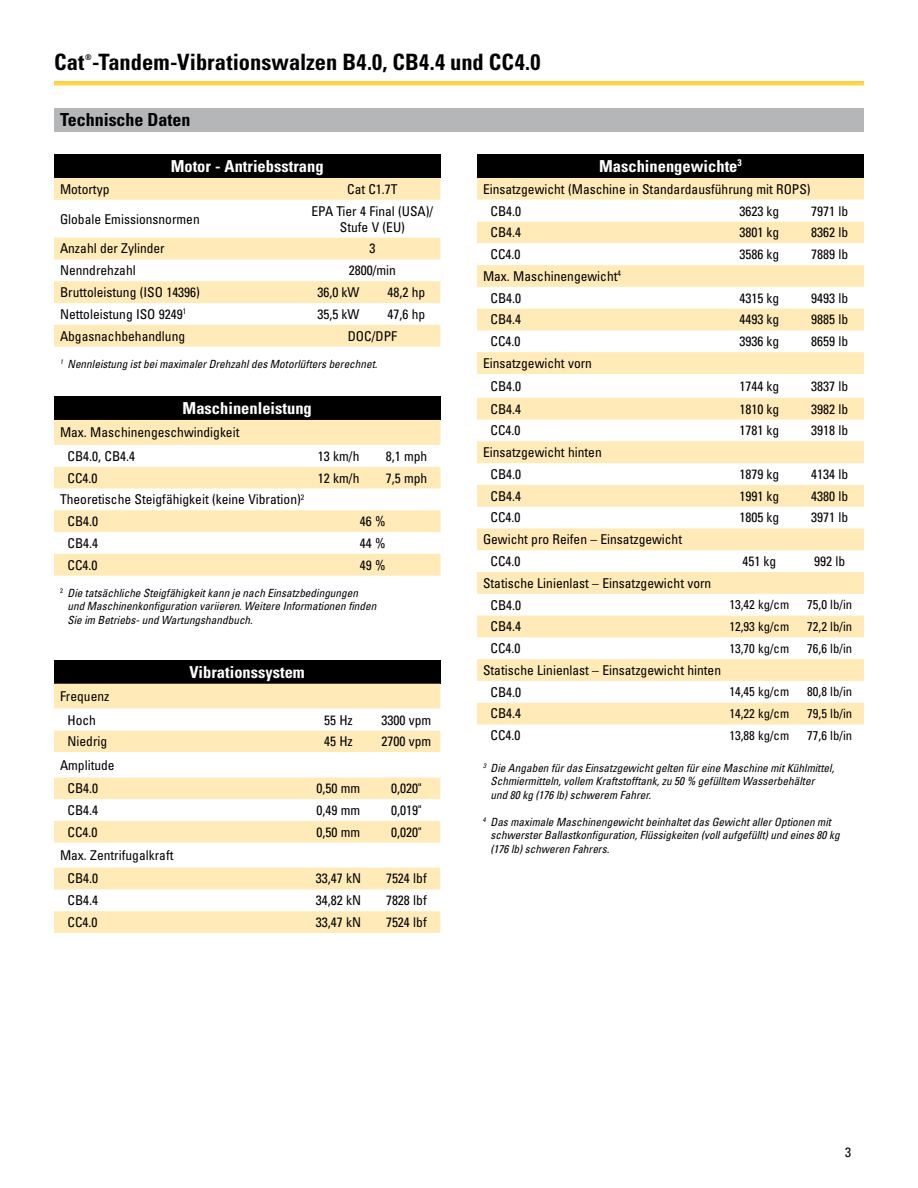
<style>
.page{position:relative;width:918px;height:1188px;background:#fff}
.page>*{position:absolute;margin:0;border:0;box-sizing:border-box;transform-origin:0 0}
.BackCover-SH{font:700 condensed 22.5px "Univers LT Std";color:#000}
.MH{font:700 condensed 18px "Univers LT Std";color:#000}
.t1{font:700 condensed 16.5px "Univers LT Std";color:#fff}
.SH2{font:condensed 13.5px/16.2px "Univers LT Std";color:#000;text-align:center}
.t2{font:condensed 12.75px "Univers LT Std";color:#000}
.t3{font:italic condensed 11.25px/13.5px "Univers LT Std";color:#000}
.BackCover-SH-2{font:700 condensed 7.8px "Univers LT Std";color:#000}
</style>
<div class="page">
<div style="left:54px;top:154px;width:386px;height:24px;background:#000"></div>
<svg style="left:54px;top:178px;width:386px;height:169px"></svg>
<div style="left:54px;top:108px;width:810px;height:24px;background:#b4b6b8"></div>
<div style="left:54px;top:396px;width:387px;height:24px;background:#000"></div>
<svg style="left:54px;top:420px;width:387px;height:156px;fill:#ffeab8"></svg>
<svg style="left:54px;top:445px;width:387px;height:22px"></svg>
<div style="left:54px;top:660px;width:386px;height:24px;background:#000"></div>
<svg style="left:54px;top:684px;width:386px;height:249px;fill:#ffeab8"></svg>
<svg style="left:54px;top:709px;width:386px;height:68px"></svg>
<div style="left:477px;top:154px;width:387px;height:24px;background:#000"></div>
<svg style="left:477px;top:178px;width:387px;height:546px;fill:#ffeab8"></svg>
<svg style="left:477px;top:200px;width:387px;height:65px"></svg>
<p class="BackCover-SH" style="left:54px;top:48px;width:488px">Cat -Tandem-Vibrationswalzen B4.0, CB4.4 und CC4.0</p>
<p class="BackCover-SH-2" style="left:85px;top:52px;width:8px">®</p>
<p class="MH" style="left:60px;top:108px;width:132px">Technische Daten</p>
<p class="t1" style="left:171px;top:156px;width:154px">Motor - Antriebsstrang</p>
<p class="SH2" style="left:60px;top:181px;width:51px">Motortyp</p>
<p class="SH2" style="left:347px;top:181px;width:52px">Cat C1.7T</p>
<p class="SH2" style="left:60px;top:211px;width:141px">Globale Emissionsnormen</p>
<p class="SH2" style="left:311px;top:202px;width:123px">EPA Tier 4 Final (USA)/<br>Stufe V (EU)</p>
<p class="SH2" style="left:60px;top:240px;width:106px">Anzahl der Zylinder</p>
<p class="SH2" style="left:369px;top:240px;width:7px">3</p>
<p class="SH2" style="left:60px;top:262px;width:77px">Nenndrehzahl</p>
<p class="SH2" style="left:349px;top:262px;width:49px">2800/min</p>
<p class="SH2" style="left:60px;top:284px;width:142px">Bruttoleistung (ISO 14396)</p>
<p class="SH2" style="left:317px;top:284px;width:44px">36,0 kW</p>
<p class="SH2" style="left:388px;top:284px;width:39px">48,2 hp</p>
<p class="SH2" style="left:60px;top:306px;width:128px">Nettoleistung ISO 9249<sup>1</sup></p>
<p class="SH2" style="left:317px;top:306px;width:44px">35,5 kW</p>
<p class="SH2" style="left:388px;top:306px;width:39px">47,6 hp</p>
<p class="SH2" style="left:60px;top:328px;width:127px">Abgasnachbehandlung</p>
<p class="SH2" style="left:348px;top:328px;width:51px">DOC/DPF</p>
<p class="t3" style="left:60px;top:357px;width:319px"><sup>1</sup> Nennleistung ist bei maximaler Drehzahl des Motorlüfters berechnet.</p>
<p class="t1" style="left:183px;top:398px;width:131px">Maschinenleistung</p>
<p class="SH2" style="left:60px;top:424px;width:181px">Max. Maschinengeschwindigkeit</p>
<p class="SH2" style="left:68px;top:448px;width:69px">CB4.0, CB4.4</p>
<p class="SH2" style="left:318px;top:448px;width:43px">13 km/h</p>
<p class="SH2" style="left:386px;top:448px;width:43px">8,1 mph</p>
<p class="SH2" style="left:68px;top:469px;width:31px">CC4.0</p>
<p class="SH2" style="left:318px;top:469px;width:43px">12 km/h</p>
<p class="SH2" style="left:386px;top:469px;width:43px">7,5 mph</p>
<p class="SH2" style="left:60px;top:491px;width:246px">Theoretische Steigfähigkeit (keine Vibration)<sup>2</sup></p>
<p class="SH2" style="left:68px;top:513px;width:32px">CB4.0</p>
<p class="SH2" style="left:360px;top:513px;width:27px">46 %</p>
<p class="SH2" style="left:68px;top:535px;width:32px">CB4.4</p>
<p class="SH2" style="left:360px;top:535px;width:27px">44 %</p>
<p class="SH2" style="left:68px;top:557px;width:31px">CC4.0</p>
<p class="SH2" style="left:360px;top:557px;width:27px">49 %</p>
<p class="t3" style="left:68px;top:586px;width:310px;text-indent:-8px"><sup>2</sup> Die tatsächliche Steigfähigkeit kann je nach Einsatzbedingungen und Maschinenkonfiguration variieren. Weitere Informationen finden<br>Sie im Betriebs- und Wartungshandbuch.</p>
<p class="t1" style="left:189px;top:662px;width:117px">Vibrationssystem</p>
<p class="SH2" style="left:60px;top:688px;width:51px">Frequenz</p>
<p class="SH2" style="left:68px;top:711px;width:30px">Hoch</p>
<p class="SH2" style="left:324px;top:711px;width:30px">55 Hz</p>
<p class="SH2" style="left:382px;top:711px;width:51px">3300 vpm</p>
<p class="SH2" style="left:68px;top:733px;width:41px">Niedrig</p>
<p class="SH2" style="left:324px;top:733px;width:30px">45 Hz</p>
<p class="SH2" style="left:382px;top:733px;width:51px">2700 vpm</p>
<p class="SH2" style="left:60px;top:757px;width:56px">Amplitude</p>
<p class="SH2" style="left:67px;top:780px;width:32px">CB4.0</p>
<p class="SH2" style="left:317px;top:780px;width:45px">0,50 mm</p>
<p class="SH2" style="left:391px;top:780px;width:32px">0,020"</p>
<p class="SH2" style="left:68px;top:802px;width:32px">CB4.4</p>
<p class="SH2" style="left:317px;top:802px;width:45px">0,49 mm</p>
<p class="SH2" style="left:391px;top:802px;width:32px">0,019"</p>
<p class="SH2" style="left:68px;top:824px;width:31px">CC4.0</p>
<p class="SH2" style="left:317px;top:824px;width:45px">0,50 mm</p>
<p class="SH2" style="left:391px;top:824px;width:32px">0,020"</p>
<p class="SH2" style="left:60px;top:847px;width:115px">Max. Zentrifugalkraft</p>
<p class="SH2" style="left:67px;top:870px;width:32px">CB4.0</p>
<p class="SH2" style="left:316px;top:870px;width:47px">33,47 kN</p>
<p class="SH2" style="left:386px;top:870px;width:42px">7524 lbf</p>
<p class="SH2" style="left:68px;top:892px;width:32px">CB4.4</p>
<p class="SH2" style="left:316px;top:892px;width:47px">34,82 kN</p>
<p class="SH2" style="left:386px;top:892px;width:42px">7828 lbf</p>
<p class="SH2" style="left:68px;top:914px;width:31px">CC4.0</p>
<p class="SH2" style="left:316px;top:914px;width:47px">33,47 kN</p>
<p class="SH2" style="left:386px;top:914px;width:42px">7524 lbf</p>
<p class="t1" style="left:599px;top:156px;width:144px">Maschinengewichte<sup>3</sup></p>
<p class="SH2" style="left:483px;top:181px;width:329px">Einsatzgewicht (Maschine in Standardausführung mit ROPS)</p>
<p class="SH2" style="left:490px;top:202px;width:32px">CB4.0</p>
<p class="SH2" style="left:739px;top:202px;width:42px">3623 kg</p>
<p class="SH2" style="left:811px;top:202px;width:39px">7971 lb</p>
<p class="SH2" style="left:490px;top:224px;width:32px">CB4.4</p>
<p class="SH2" style="left:739px;top:224px;width:42px">3801 kg</p>
<p class="SH2" style="left:811px;top:224px;width:39px">8362 lb</p>
<p class="SH2" style="left:490px;top:246px;width:31px">CC4.0</p>
<p class="SH2" style="left:739px;top:246px;width:42px">3586 kg</p>
<p class="SH2" style="left:811px;top:246px;width:39px">7889 lb</p>
<p class="SH2" style="left:483px;top:268px;width:140px">Max. Maschinengewicht<sup>4</sup></p>
<p class="SH2" style="left:490px;top:290px;width:32px">CB4.0</p>
<p class="SH2" style="left:740px;top:290px;width:41px">4315 kg</p>
<p class="SH2" style="left:811px;top:290px;width:39px">9493 lb</p>
<p class="SH2" style="left:490px;top:311px;width:32px">CB4.4</p>
<p class="SH2" style="left:739px;top:311px;width:42px">4493 kg</p>
<p class="SH2" style="left:811px;top:311px;width:39px">9885 lb</p>
<p class="SH2" style="left:490px;top:333px;width:31px">CC4.0</p>
<p class="SH2" style="left:739px;top:333px;width:42px">3936 kg</p>
<p class="SH2" style="left:811px;top:333px;width:39px">8659 lb</p>
<p class="SH2" style="left:483px;top:355px;width:111px">Einsatzgewicht vorn</p>
<p class="SH2" style="left:490px;top:378px;width:32px">CB4.0</p>
<p class="SH2" style="left:739px;top:378px;width:42px">1744 kg</p>
<p class="SH2" style="left:811px;top:378px;width:39px">3837 lb</p>
<p class="SH2" style="left:490px;top:401px;width:32px">CB4.4</p>
<p class="SH2" style="left:739px;top:401px;width:42px">1810 kg</p>
<p class="SH2" style="left:811px;top:401px;width:39px">3982 lb</p>
<p class="SH2" style="left:490px;top:422px;width:31px">CC4.0</p>
<p class="SH2" style="left:739px;top:422px;width:42px">1781 kg</p>
<p class="SH2" style="left:811px;top:422px;width:39px">3918 lb</p>
<p class="SH2" style="left:483px;top:444px;width:120px">Einsatzgewicht hinten</p>
<p class="SH2" style="left:490px;top:466px;width:32px">CB4.0</p>
<p class="SH2" style="left:739px;top:466px;width:42px">1879 kg</p>
<p class="SH2" style="left:811px;top:466px;width:39px">4134 lb</p>
<p class="SH2" style="left:490px;top:488px;width:32px">CB4.4</p>
<p class="SH2" style="left:739px;top:488px;width:42px">1991 kg</p>
<p class="SH2" style="left:811px;top:488px;width:39px">4380 lb</p>
<p class="SH2" style="left:490px;top:509px;width:31px">CC4.0</p>
<p class="SH2" style="left:739px;top:509px;width:42px">1805 kg</p>
<p class="SH2" style="left:811px;top:509px;width:39px">3971 lb</p>
<p class="SH2" style="left:483px;top:531px;width:201px">Gewicht pro Reifen – Einsatzgewicht</p>
<p class="SH2" style="left:490px;top:553px;width:31px">CC4.0</p>
<p class="SH2" style="left:742px;top:553px;width:36px">451 kg</p>
<p class="SH2" style="left:814px;top:553px;width:33px">992 lb</p>
<p class="SH2" style="left:483px;top:575px;width:230px">Statische Linienlast – Einsatzgewicht vorn</p>
<p class="SH2" style="left:490px;top:597px;width:32px">CB4.0</p>
<p class="t2" style="left:729px;top:597px;width:61px">13,42 kg/cm</p>
<p class="t2" style="left:807px;top:597px;width:46px">75,0 lb/in</p>
<p class="SH2" style="left:490px;top:618px;width:32px">CB4.4</p>
<p class="t2" style="left:729px;top:618px;width:61px">12,93 kg/cm</p>
<p class="t2" style="left:807px;top:618px;width:46px">72,2 lb/in</p>
<p class="SH2" style="left:490px;top:640px;width:31px">CC4.0</p>
<p class="t2" style="left:729px;top:640px;width:61px">13,70 kg/cm</p>
<p class="t2" style="left:807px;top:640px;width:46px">76,6 lb/in</p>
<p class="SH2" style="left:483px;top:662px;width:240px">Statische Linienlast – Einsatzgewicht hinten</p>
<p class="SH2" style="left:490px;top:684px;width:32px">CB4.0</p>
<p class="t2" style="left:729px;top:684px;width:61px">14,45 kg/cm</p>
<p class="t2" style="left:807px;top:684px;width:46px">80,8 lb/in</p>
<p class="SH2" style="left:490px;top:705px;width:32px">CB4.4</p>
<p class="t2" style="left:729px;top:706px;width:61px">14,22 kg/cm</p>
<p class="t2" style="left:807px;top:706px;width:46px">79,5 lb/in</p>
<p class="SH2" style="left:490px;top:727px;width:31px">CC4.0</p>
<p class="t2" style="left:729px;top:727px;width:61px">13,88 kg/cm</p>
<p class="t2" style="left:807px;top:727px;width:46px">77,6 lb/in</p>
<p class="t3" style="left:490px;top:761px;width:345px;text-indent:-7px"><sup>3</sup> Die Angaben für das Einsatzgewicht gelten für eine Maschine mit Kühlmittel,<br>Schmiermitteln, vollem Kraftstofftank, zu 50 % gefülltem Wasserbehälter<br>und 80 kg (176 lb) schwerem Fahrer.</p>
<p class="t3" style="left:490px;top:815px;width:351px;text-indent:-8px"><sup>4</sup> Das maximale Maschinengewicht beinhaltet das Gewicht aller Optionen mit schwerster Ballastkonfiguration, Flüssigkeiten (voll aufgefüllt) und eines 80 kg (176 lb) schweren Fahrers.</p>
<p class="SH2" style="left:845px;top:1144px;width:7px">3</p>
</div>
